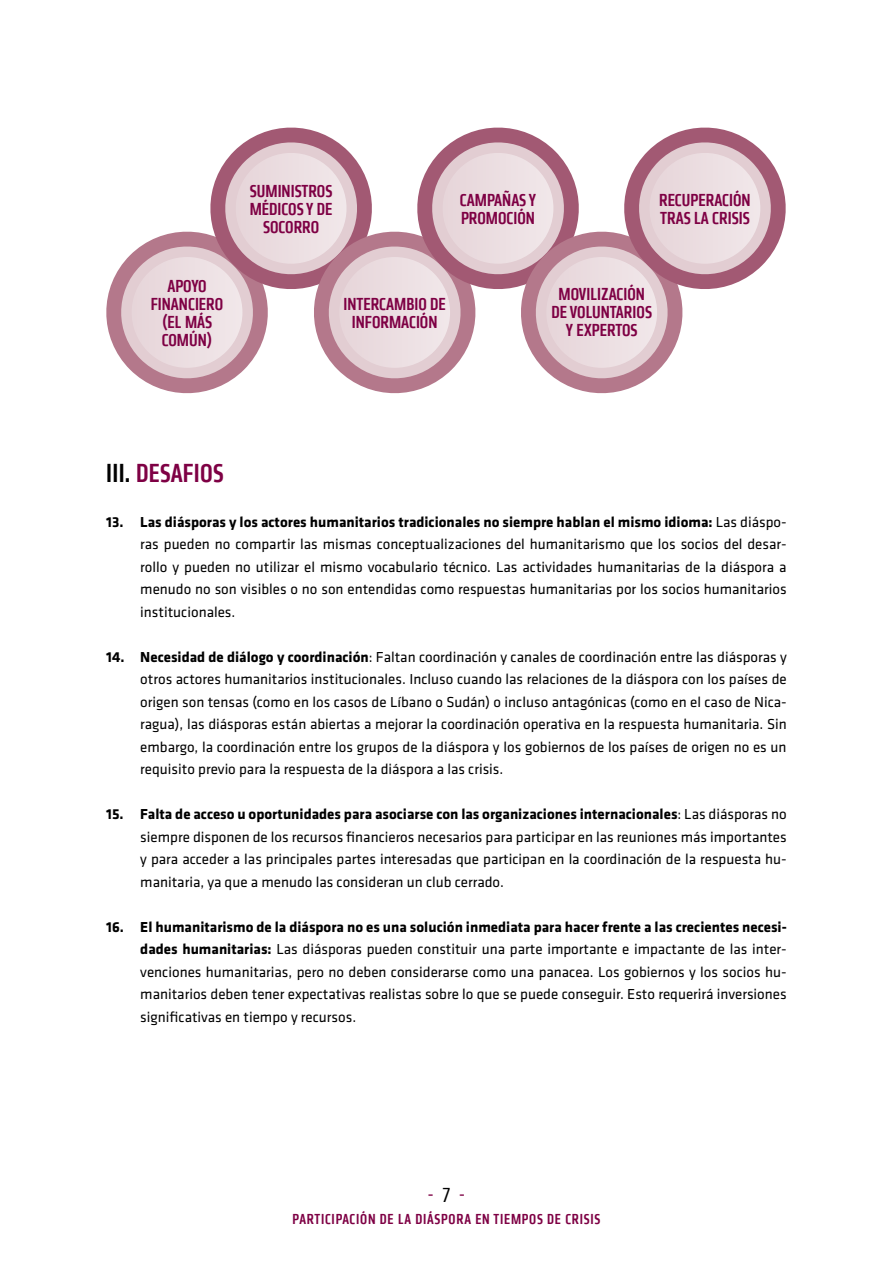
<style>
.page{position:relative;width:893px;height:1263px;background:#fff}
.page>*{position:absolute;margin:0;border:0;box-sizing:border-box;transform-origin:0 0}
.t1{font:500 condensed 27px "Klavika CH";letter-spacing:.01em;color:#7e0044}
.t2{font:condensed 21px "Klavika CH";color:#7e0044}
.t3{font:500 condensed 18px/18px "Klavika CH";color:#7e0044;text-align:center}
.t4{font:15px/22.5px "Klavika";color:#000;text-align:justify}
.t5{font:500 condensed 15px "Klavika CH";letter-spacing:.05em;color:#7e0044}
.s1{color:#000}
.s2{font-weight:700}
</style>
<div class="page">
<svg style="left:106px;top:128px;width:680px;height:265px"></svg>
<p class="t3" style="left:151px;top:277px;width:74px">APOYO<br>FINANCIERO (EL MÁS<br>COMÚN)</p>
<p class="t3" style="left:250px;top:182px;width:84px">SUMINISTROS<br>MÉDICOS Y DE<br>SOCORRO</p>
<p class="t3" style="left:460px;top:191px;width:78px;text-align:left">CAMPAÑAS Y<br>PROMOCIÓN</p>
<p class="t3" style="left:659px;top:191px;width:93px;text-align:left">RECUPERACIÓN<br>TRAS LA CRISIS</p>
<p class="t3" style="left:343px;top:295px;width:104px">INTERCAMBIO DE<br>INFORMACIÓN</p>
<p class="t3" style="left:551px;top:285px;width:102px">MOVILIZACIÓN<br>DE VOLUNTARIOS<br>Y EXPERTOS</p>
<h1 class="t1" style="left:106px;top:456px;width:119px"><span class="s1">III.</span> DESAFIOS</h1>
<p class="t4" style="left:140px;top:510px;width:648px;text-indent:-34px"><span class="s2">13. Las diásporas y los actores humanitarios tradicionales no siempre hablan el mismo idioma:</span> Las diáspo&shy;ras pueden no compartir las mismas conceptualizaciones del humanitarismo que los socios del desar&shy;rollo y pueden no utilizar el mismo vocabulario técnico. Las actividades humanitarias de la diáspora a menudo no son visibles o no son entendidas como respuestas humanitarias por los socios humanitarios institucionales.</p>
<p class="t4" style="left:140px;top:645px;width:648px;text-indent:-34px"><span class="s2">14. Necesidad de diálogo y coordinación</span>: Faltan coordinación y canales de coordinación entre las diásporas y otros actores humanitarios institucionales. Incluso cuando las relaciones de la diáspora con los países de origen son tensas (como en los casos de Líbano o Sudán) o incluso antagónicas (como en el caso de Nica&shy;ragua), las diásporas están abiertas a mejorar la coordinación operativa en la respuesta humanitaria. Sin embargo, la coordinación entre los grupos de la diáspora y los gobiernos de los países de origen no es un requisito previo para la respuesta de la diáspora a las crisis.</p>
<p class="t4" style="left:140px;top:802px;width:648px;text-indent:-34px"><span class="s2">15. Falta de acceso u oportunidades para asociarse con las organizaciones internacionales</span>: Las diásporas no siempre disponen de los recursos financieros necesarios para participar en las reuniones más importantes y para acceder a las principales partes interesadas que participan en la coordinación de la respuesta hu&shy;manitaria, ya que a menudo las consideran un club cerrado.</p>
<p class="t4" style="left:140px;top:915px;width:648px;text-indent:-34px"><span class="s2">16. El humanitarismo de la diáspora no es una solución inmediata para hacer frente a las crecientes necesi&shy;dades humanitarias:</span> Las diásporas pueden constituir una parte importante e impactante de las inter&shy;venciones humanitarias, pero no deben considerarse como una panacea. Los gobiernos y los socios hu&shy;manitarios deben tener expectativas realistas sobre lo que se puede conseguir. Esto requerirá inversiones significativas en tiempo y recursos.</p>
<h2 class="t2" style="left:428px;top:1182px;width:39px">- <span class="s1">7</span> -</h2>
<p class="t5" style="left:293px;top:1210px;width:309px">PARTICIPACIÓN DE LA DIÁSPORA EN TIEMPOS DE CRISIS</p>
</div>
